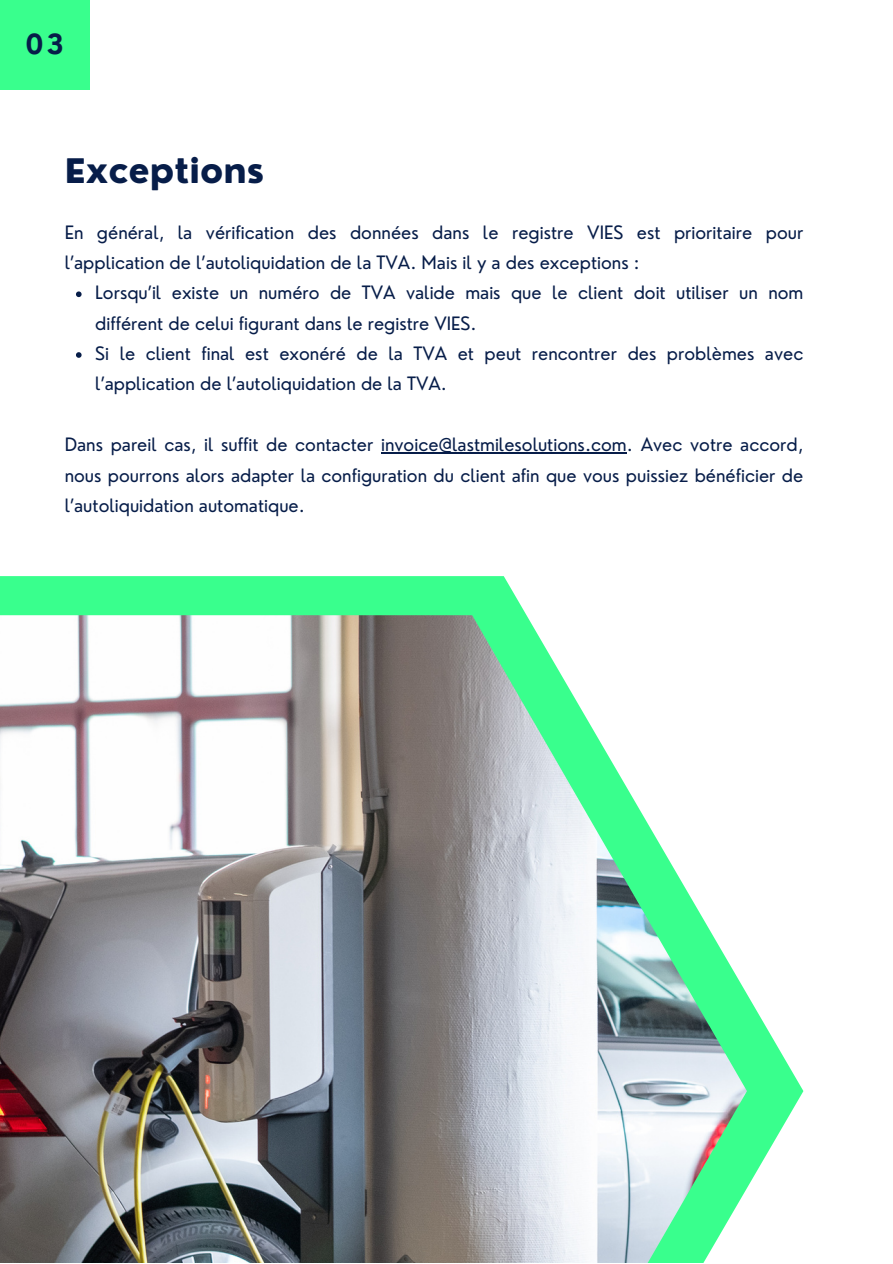
<style>
.page{position:relative;width:893px;height:1264px;background:#fff}
.page>*{position:absolute;margin:0;border:0;box-sizing:border-box;transform-origin:0 0}
.t1{font:800 33px "Nourd";color:#071d49}
.t2{font:700 27px "Nourd";color:#071d49}
.t3{font:18px/30.3px "Nourd";color:#071d49}
</style>
<div class="page">
<div style="left:0;top:0;width:89px;height:89px;background:#39ff8d"></div>
<svg style="left:0;top:576px;width:803px;height:614px"></svg>
<img style="left:0;top:615px;width:746px;height:647px">
<svg style="left:76px;top:291px;width:6px;height:6px"></svg>
<svg style="left:76px;top:352px;width:6px;height:6px"></svg>
<hr style="left:381px;top:452px;width:246px;height:1px;background:#071d49">
<p class="t2" style="left:25px;top:27px;width:40px">03</p>
<p class="t1" style="left:65px;top:150px;width:201px">Exceptions</p>
<p class="t3" style="left:65px;top:217px;width:740px">En général, la vérification des données dans le registre VIES est prioritaire pour l’application de l’autoliquidation de la TVA. Mais il y a des exceptions :</p>
<p class="t3" style="left:95px;top:277px;width:709px">Lorsqu’il existe un numéro de TVA valide mais que le client doit utiliser un nom différent de celui figurant dans le registre VIES.</p>
<p class="t3" style="left:95px;top:338px;width:709px">Si le client final est exonéré de la TVA et peut rencontrer des problèmes avec l’application de l’autoliquidation de la TVA.</p>
<p class="t3" style="left:65px;top:429px;width:740px;text-align:justify">Dans pareil cas, il suffit de contacter invoice@lastmilesolutions.com. Avec votre accord, nous pourrons alors adapter la configuration du client afin que vous puissiez bénéficier de l’autoliquidation automatique.</p>
</div>
